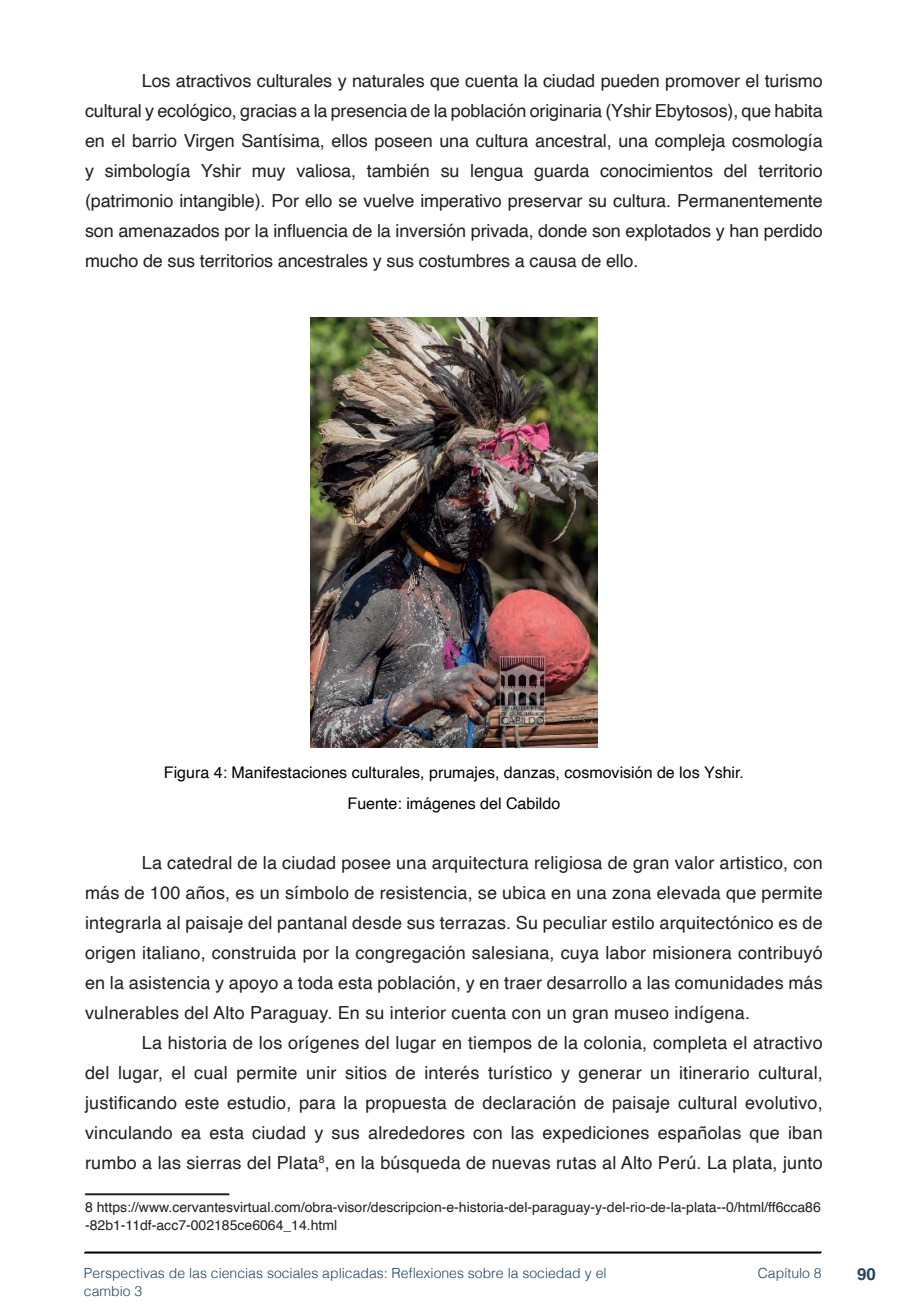
<style>
.page{position:relative;width:908px;height:1304px;background:#fff}
.page>*{position:absolute;margin:0;border:0;box-sizing:border-box;transform-origin:0 0}
.t1{font:18px/30px "Helvetica";letter-spacing:.01em;color:#231f20;text-align:justify}
.t2{font:700 16.8px "Helvetica";color:#23445f}
.t3{font:16px/30.6px "Helvetica";color:#000;text-align:center}
.t4{font:14px/18px "Helvetica";color:#231f20}
.t5{font:300 14px/18px "Helvetica";color:#23445f}
</style>
<div class="page">
<svg style="left:84px;top:1251px;width:737px;height:3px;background:#515151"></svg>
<img style="left:310px;top:317px;width:287px;height:430px">
<hr style="left:85px;top:1193px;width:144px;height:2px;background:#231f20">
<p class="t1" style="left:85px;top:66px;width:738px;text-indent:57px">Los atractivos culturales y naturales que cuenta la ciudad pueden promover el turismo cultural y ecológico, gracias a la presencia de la población originaria (Yshir Ebytosos), que habita en el barrio Virgen Santísima, ellos poseen una cultura ancestral, una compleja cosmología y simbología Yshir muy valiosa, también su lengua guarda conocimientos del territorio (patrimonio intangible). Por ello se vuelve imperativo preservar su cultura. Permanentemente son amenazados por la influencia de la inversión privada, donde son explotados y han perdido mucho de sus territorios ancestrales y sus costumbres a causa de ello.</p>
<p class="t3" style="left:164px;top:757px;width:581px">Figura 4: Manifestaciones culturales, prumajes, danzas, cosmovisión de los Yshir.<br>Fuente: imágenes del Cabildo</p>
<p class="t1" style="left:85px;top:848px;width:738px;text-indent:57px">La catedral de la ciudad posee una arquitectura religiosa de gran valor artistico, con más de 100 años, es un símbolo de resistencia, se ubica en una zona elevada que permite integrarla al paisaje del pantanal desde sus terrazas. Su peculiar estilo arquitectónico es de origen italiano, construida por la congregación salesiana, cuya labor misionera contribuyó en la asistencia y apoyo a toda esta población, y en traer desarrollo a las comunidades más vulnerables del Alto Paraguay. En su interior cuenta con un gran museo indígena.</p>
<p class="t1" style="left:85px;top:1028px;width:738px;text-indent:57px">La historia de los orígenes del lugar en tiempos de la colonia, completa el atractivo del lugar, el cual permite unir sitios de interés turístico y generar un itinerario cultural, justificando este estudio, para la propuesta de declaración de paisaje cultural evolutivo, vinculando ea esta ciudad y sus alrededores con las expediciones españolas que iban rumbo a las sierras del Plata<sup>8</sup>, en la búsqueda de nuevas rutas al Alto Perú. La plata, junto</p>
<p class="t4" style="left:85px;top:1199px;width:737px">8 https://www.cervantesvirtual.com/obra-visor/descripcion-e-historia-del-paraguay-y-del-rio-de-la-plata--0/html/ff6cca86 -82b1-11df-acc7-002185ce6064_14.html</p>
<p class="t5" style="left:84px;top:1263px;width:524px">Perspectivas de las ciencias sociales aplicadas: Reflexiones sobre la sociedad y el cambio 3</p>
<p class="t5" style="left:757px;top:1263px;width:65px">Capítulo 8</p>
<p class="t2" style="left:856px;top:1264px;width:20px">90</p>
</div>
